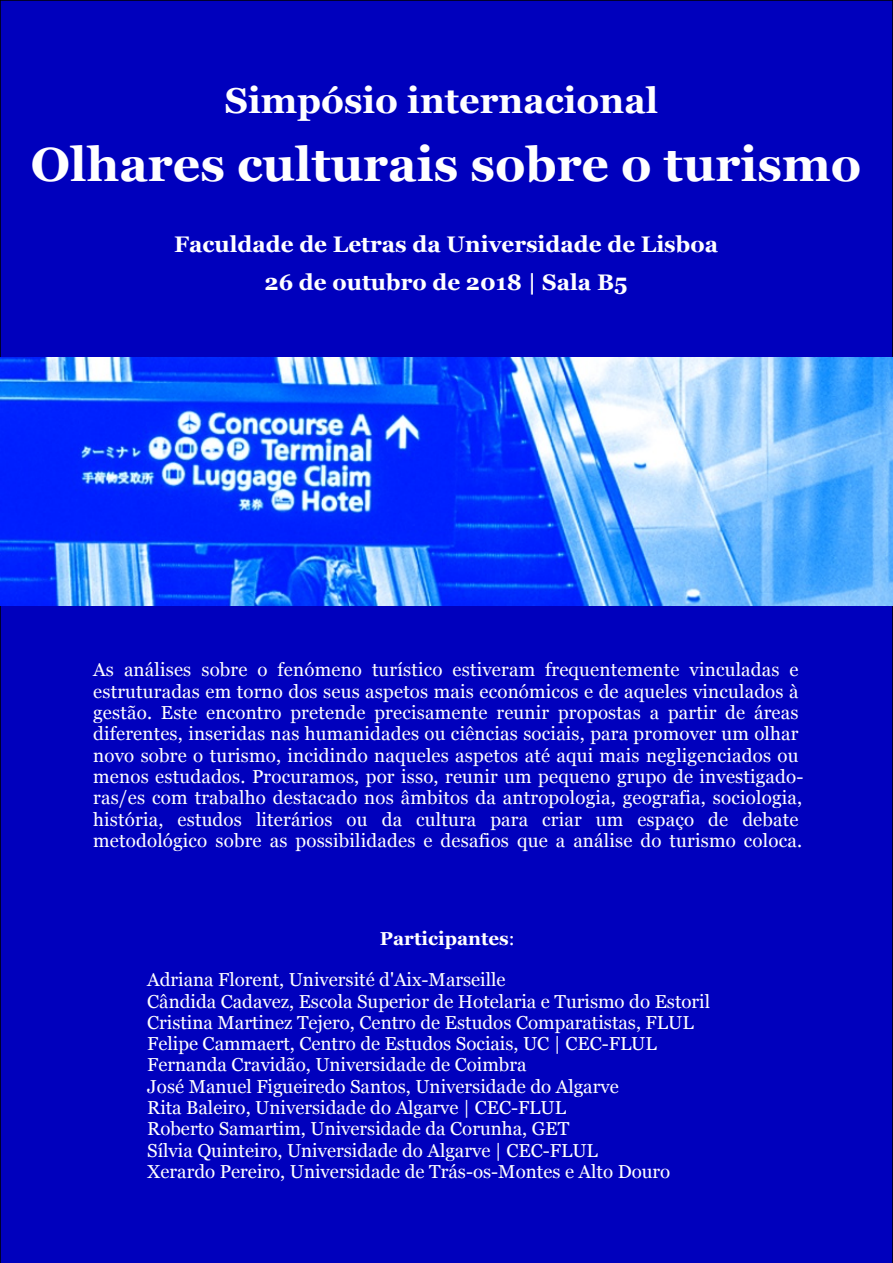
<style>
.page{position:relative;width:893px;height:1263px;background:#fff}
.page>*{position:absolute;margin:0;border:0;box-sizing:border-box;transform-origin:0 0}
.t1{font:700 48px "Georgia";color:#fff}
.t2{font:700 36px "Georgia";color:#fff}
.t3{font:700 22.5px/37.5px "Georgia";color:#fff;text-align:center}
.t4{font:18.75px/21.3px "Georgia";letter-spacing:.01em;color:#fff}
.t5{font:700 18.75px "Georgia";color:#fff}
.s1{font-weight:400}
</style>
<div class="page">
<div style="left:0;top:0;width:893px;height:365px;background:#0000bd"></div>
<div style="left:0;top:606px;width:893px;height:657px;background:#0000bd"></div>
<img style="left:0;top:357px;width:893px;height:249px">
<h2 class="t2" style="left:225px;top:80px;width:435px">Simpósio internacional</h2>
<h1 class="t1" style="left:31px;top:137px;width:832px">Olhares culturais sobre o turismo</h1>
<p class="t3" style="left:174px;top:226px;width:545px">Faculdade de Letras da Universidade de Lisboa<br>26 de outubro de 2018 | Sala B5</p>
<p class="t4" style="left:93px;top:659px;width:712px">As análises sobre o fenómeno turístico estiveram frequentemente vinculadas e estruturadas em torno dos seus aspetos mais económicos e de aqueles vinculados à gestão. Este encontro pretende precisamente reunir propostas a partir de áreas diferentes, inseridas nas humanidades ou ciências sociais, para promover um olhar novo sobre o turismo, incidindo naqueles aspetos até aqui mais negligenciados ou menos estudados. Procuramos, por isso, reunir um pequeno grupo de investigado&shy;ras/es com trabalho destacado nos âmbitos da antropologia, geografia, sociologia, história, estudos literários ou da cultura para criar um espaço de debate metodológico sobre as possibilidades e desafios que a análise do turismo coloca.</p>
<p class="t5" style="left:380px;top:928px;width:136px">Participantes<span class="s1">:</span></p>
<p class="t4" style="left:147px;top:969px;width:564px">Adriana Florent, Université d'Aix-Marseille<br>Cândida Cadavez, Escola Superior de Hotelaria e Turismo do Estoril Cristina Martinez Tejero, Centro de Estudos Comparatistas, FLUL Felipe Cammaert, Centro de Estudos Sociais, UC | CEC-FLUL Fernanda Cravidão, Universidade de Coimbra<br>José Manuel Figueiredo Santos, Universidade do Algarve<br>Rita Baleiro, Universidade do Algarve | CEC-FLUL<br>Roberto Samartim, Universidade da Corunha, GET<br>Sílvia Quinteiro, Universidade do Algarve | CEC-FLUL<br>Xerardo Pereiro, Universidade de Trás-os-Montes e Alto Douro</p>
</div>
